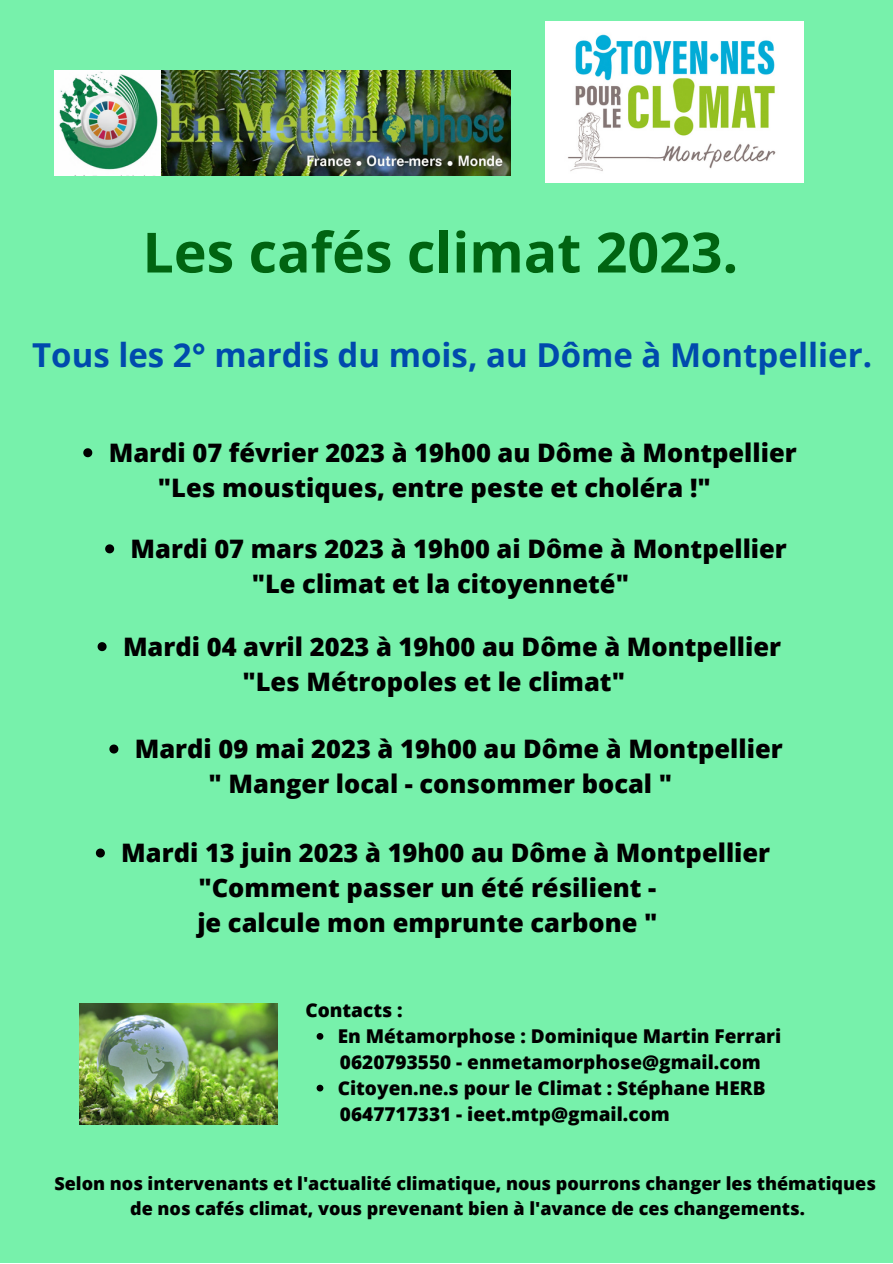
<style>
.page{position:relative;width:893px;height:1264px;background:#fff}
.page>*{position:absolute;margin:0;border:0;box-sizing:border-box;transform-origin:0 0}
.t1{font:700 55.5px "Open Sans";color:#006411}
.t2{font:700 33px "Open Sans";color:#004aad}
.t3{font:800 25.5px/34.8px "Open Sans";color:#000}
.t4{font:800 19.05px "Open Sans";color:#000}
.t5{font:800 18px/24.8px "Open Sans";color:#000;text-align:center}
</style>
<div class="page">
<div style="left:0;top:0;width:892px;height:1262px;background:#77f1ab"></div>
<img style="left:545px;top:22px;width:258px;height:160px">
<img style="left:54px;top:70px;width:456px;height:105px">
<img style="left:80px;top:1003px;width:197px;height:121px">
<svg style="left:83px;top:448px;width:9px;height:9px"></svg>
<svg style="left:105px;top:544px;width:9px;height:9px"></svg>
<svg style="left:98px;top:642px;width:9px;height:9px"></svg>
<svg style="left:109px;top:744px;width:9px;height:9px"></svg>
<svg style="left:96px;top:848px;width:9px;height:9px"></svg>
<svg style="left:316px;top:1033px;width:7px;height:6px"></svg>
<svg style="left:316px;top:1084px;width:7px;height:7px"></svg>
<h1 class="t1" style="left:142px;top:213px;width:597px">Les cafés climat 2023.</h1>
<p class="t2" style="left:32px;top:332px;width:841px">Tous les 2° mardis du mois, au Dôme à Montpellier.</p>
<p class="t3" style="left:158px;top:434px;width:640px;text-indent:-49px">Mardi 07 février 2023 à 19h00 au Dôme à Montpellier "Les moustiques, entre peste et choléra !"</p>
<p class="t3" style="left:252px;top:530px;width:536px;text-indent:-121px">Mardi 07 mars 2023 à 19h00 ai Dôme à Montpellier "Le climat et la citoyenneté"</p>
<p class="t3" style="left:242px;top:628px;width:540px;text-indent:-119px">Mardi 04 avril 2023 à 19h00 au Dôme à Montpellier "Les Métropoles et le climat"</p>
<p class="t3" style="left:208px;top:730px;width:575px;text-indent:-74px">Mardi 09 mai 2023 à 19h00 au Dôme à Montpellier " Manger local - consommer bocal "</p>
<p class="t3" style="left:197px;top:834px;width:574px;text-indent:-76px">Mardi 13 juin 2023 à 19h00 au Dôme à Montpellier "Comment passer un été résilient -<br>je calcule mon emprunte carbone "</p>
<p class="t4" style="left:305px;top:996px;width:99px">Contacts :</p>
<p class="t4" style="left:340px;top:1048px;width:422px">0620793550 - enmetamorphose@gmail.com</p>
<p class="t4" style="left:340px;top:1100px;width:331px">0647717331 - ieet.mtp@gmail.com</p>
<p class="t4" style="left:337px;top:1022px;width:445px">En Métamorphose : Dominique Martin Ferrari</p>
<p class="t4" style="left:337px;top:1074px;width:429px">Citoyen.ne.s pour le Climat : Stéphane HERB</p>
<p class="t5" style="left:54px;top:1171px;width:823px">Selon nos intervenants et l'actualité climatique, nous pourrons changer les thématiques de nos cafés climat, vous prevenant bien à l'avance de ces changements.</p>
</div>
